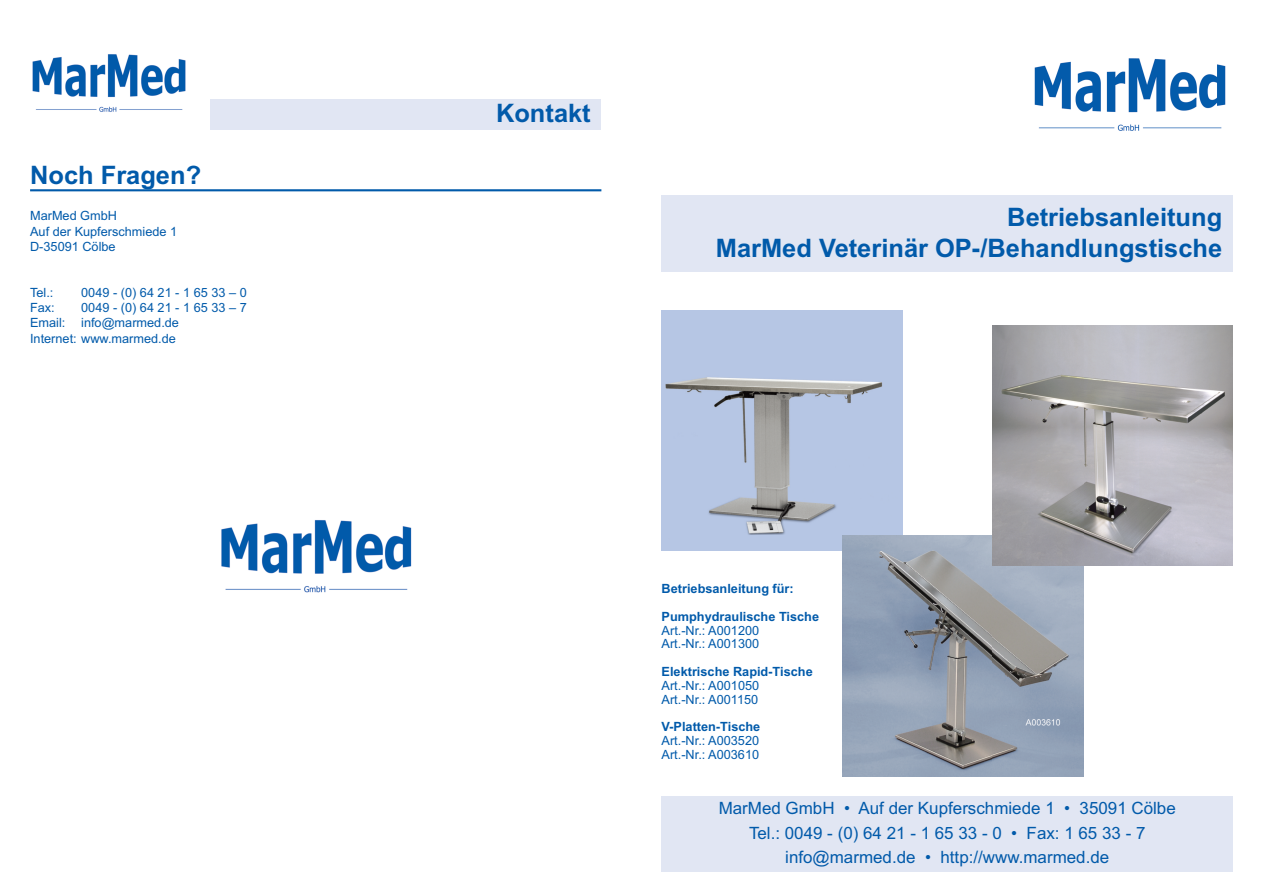
<style>
.page{position:relative;width:1263px;height:893px;background:#fff}
.page>*{position:absolute;margin:0;border:0;box-sizing:border-box;transform-origin:0 0}
.t1{font:700 25.5px/30.6px "Arial";color:#015aaa;text-align:right}
.t2{font:16.95px/24.5px "Arial";color:#015aaa;text-align:center}
.t3{font:12.75px/15.3px "Arial";color:#015aaa}
.t4{font:700 12.75px/27.6px "Arial";color:#015aaa}
</style>
<div class="page">
<img style="left:32px;top:54px;width:154px;height:58px">
<div style="left:210px;top:99px;width:391px;height:30px;background:#e1e6f3"></div>
<hr style="left:30px;top:189px;width:571px;height:2px;background:#015aaa">
<img style="left:221px;top:520px;width:191px;height:73px">
<img style="left:1034px;top:58px;width:192px;height:73px">
<div style="left:662px;top:195px;width:571px;height:77px;background:#e1e6f3"></div>
<img style="left:662px;top:310px;width:240px;height:226px">
<div style="left:662px;top:797px;width:571px;height:75px;background:#e1e6f3"></div>
<img style="left:843px;top:551px;width:240px;height:225px">
<img style="left:1083px;top:325px;width:150px;height:241px">
<img style="left:992px;top:325px;width:91px;height:226px">
<h1 class="t1" style="left:30px;top:160px;width:173px">Noch Fragen?</h1>
<p class="t3" style="left:30px;top:208px;width:149px">MarMed GmbH<br>Auf der Kupferschmiede 1<br>D-35091 Cölbe</p>
<p class="t3" style="left:30px;top:285px;width:25px">Tel.:</p>
<p class="t3" style="left:81px;top:285px;width:167px">0049-(0)6421-16533–0</p>
<p class="t3" style="left:30px;top:300px;width:26px">Fax:</p>
<p class="t3" style="left:30px;top:300px;width:218px;text-indent:51px">0049-(0)6421-16533–7<br>Email: info@marmed.de<br>Internet: www.marmed.de</p>
<h1 class="t1" style="left:496px;top:98px;width:96px">Kontakt</h1>
<h1 class="t1" style="left:716px;top:202px;width:508px">Betriebsanleitung<br>MarMed Veterinär OP-/Behandlungstische</h1>
<p class="t4" style="left:662px;top:575px;width:159px">Betriebsanleitung für:<br>Pumphydraulische Tische</p>
<p class="t3" style="left:662px;top:623px;width:99px;line-height:13.8px">Art.-Nr.: A001200<br>Art.-Nr.: A001300</p>
<p class="t4" style="left:662px;top:658px;width:153px">Elektrische Rapid-Tische</p>
<p class="t3" style="left:662px;top:678px;width:99px;line-height:13.8px">Art.-Nr.: A001050<br>Art.-Nr.: A001150</p>
<p class="t4" style="left:662px;top:713px;width:100px">V-Platten-Tische</p>
<p class="t3" style="left:661px;top:734px;width:99px;line-height:13.8px">Art.-Nr.: A003520<br>Art.-Nr.: A003610</p>
<h2 class="t2" style="left:719px;top:796px;width:459px">MarMed GmbH • Auf der Kupferschmiede 1 • 35091 Cölbe<br>Tel.: 0049 - (0) 64 21 - 1 65 33 - 0 • Fax: 1 65 33 - 7 info@marmed.de • http://www.marmed.de</h2>
</div>
